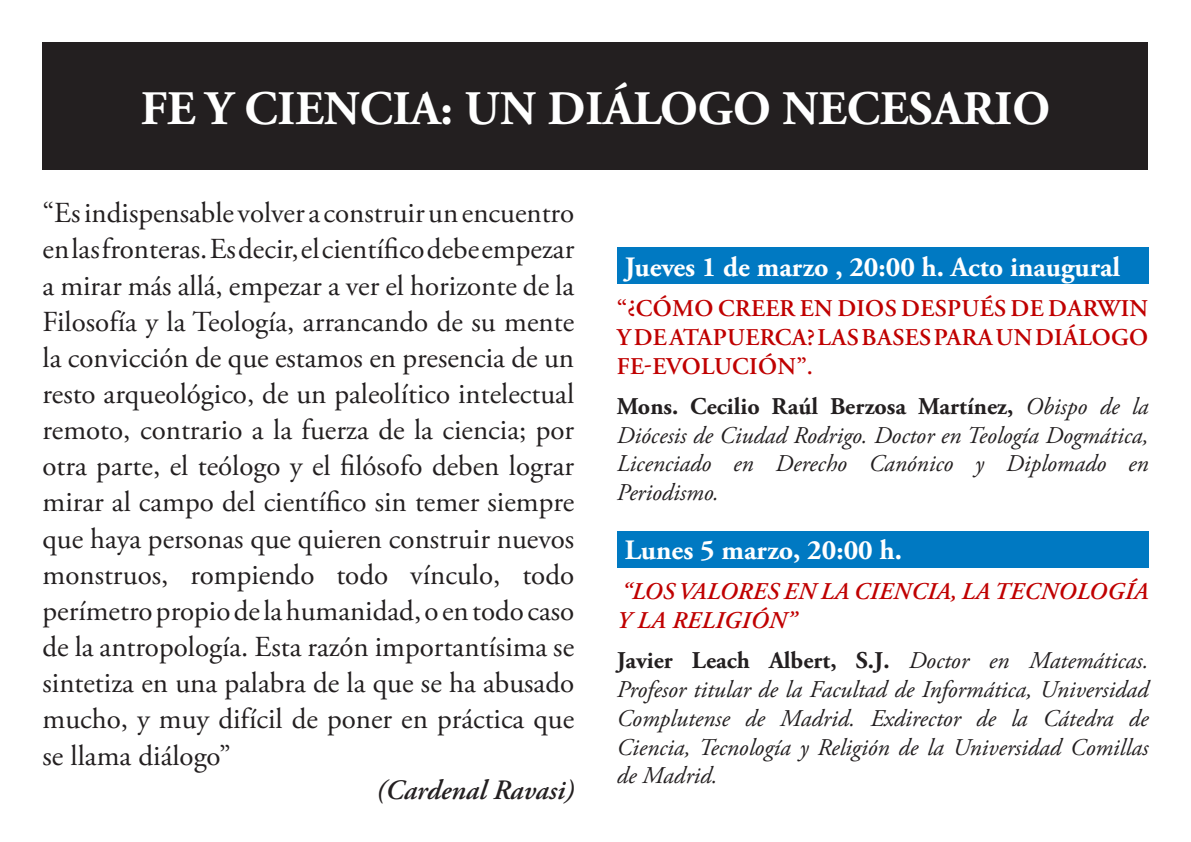
<style>
.page{position:relative;width:1191px;height:842px;background:#fff}
.page>*{position:absolute;margin:0;border:0;box-sizing:border-box;transform-origin:0 0}
.t1{font:700 48px "Adobe Garamond Pro";color:#fff}
.t2{font:29px/36.2px "Adobe Garamond Pro";color:#231f20;text-align:justify}
.t3{font:700 28px "Adobe Garamond Pro";color:#fff}
.t4{font:italic 600 28px "Adobe Garamond Pro";color:#231f20}
.t5{font:italic 24px/28.8px "Adobe Garamond Pro";color:#231f20;text-align:justify}
.t6{font:600 24px/28.8px "Adobe Garamond Pro";letter-spacing:.015em;color:#c00000;text-align:justify}
.t7{font:italic 600 24px/28.8px "Adobe Garamond Pro";letter-spacing:.015em;color:#c00000}
.s1{font-weight:700;font-style:normal}
</style>
<div class="page">
<div style="left:617px;top:248px;width:531px;height:36px;background:#0079c2"></div>
<div style="left:617px;top:531px;width:531px;height:36px;background:#0079c2"></div>
<div style="left:43px;top:43px;width:1105px;height:127px;background:#231f20"></div>
<p class="t1" style="left:141px;top:80px;width:911px">FE Y CIENCIA: UN DIÁLOGO NECESARIO</p>
<p class="t2" style="left:43px;top:196px;width:533px">“Es indispensable volver a construir un encuentro en las fronteras. Es decir, el científico debe empezar a mirar más allá, empezar a ver el horizonte de la Filosofía y la Teología, arrancando de su mente la convicción de que estamos en presencia de un resto arqueológico, de un paleolítico intelectual remoto, contrario a la fuerza de la ciencia; por otra parte, el teólogo y el filósofo deben lograr mirar al campo del científico sin temer siempre que haya personas que quieren construir nuevos monstruos, rompiendo todo vínculo, todo perímetro propio de la humanidad, o en todo caso de la antropología. Esta razón importantísima se sintetiza en una palabra de la que se ha abusado mucho, y muy difícil de poner en práctica que se llama diálogo”</p>
<p class="t4" style="left:376px;top:774px;width:199px">(CARDENAL RAVASI)</p>
<p class="t3" style="left:625px;top:251px;width:497px">Jueves 1 de marzo , 20:00 h. Acto inaugural</p>
<p class="t6" style="left:617px;top:294px;width:533px">“¿CÓMO CREER EN DIOS DESPUÉS DE DARWIN Y DE ATAPUERCA? LAS BASES PARA UN DIÁLOGO FE-EVOLUCIÓN”.</p>
<p class="t5" style="left:617px;top:392px;width:533px"><span class="s1">Mons. Cecilio Raúl Berzosa Martínez,</span> Obispo de la Diócesis de Ciudad Rodrigo. Doctor en Teología Dogmática, Licenciado en Derecho Canónico y Diplomado en Periodismo.</p>
<p class="t3" style="left:625px;top:534px;width:279px">Lunes 5 marzo, 20:00 h.</p>
<p class="t7" style="left:617px;top:578px;width:533px">“LOS VAL ORES EN LA CIENCIA, LA TECNOL OGÍA<br>Y LA REL IGIÓN”</p>
<p class="t5" style="left:617px;top:647px;width:533px"><span class="s1">Javier Leach Albert, S.J.</span> Doctor en Matemáticas.<br>Profesor titular de la Facultad de Informática, Universidad Complutense de Madrid. Exdirector de la Cátedra de Ciencia, Tecnología y Religión de la Universidad Comillas de Madrid.</p>
</div>
